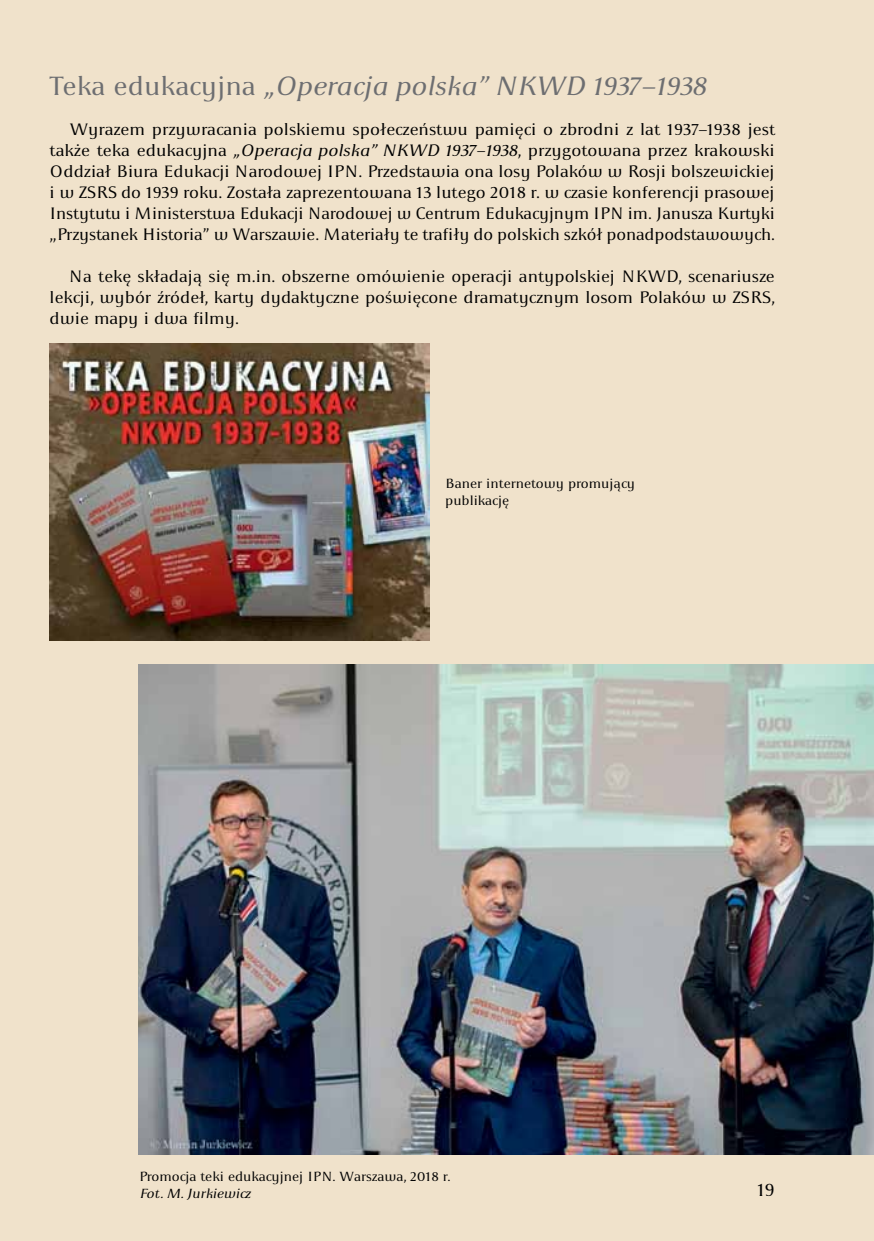
<style>
.page{position:relative;width:874px;height:1241px;background:#fff}
.page>*{position:absolute;margin:0;border:0;box-sizing:border-box;transform-origin:0 0}
.t1{font:italic 28px "Apolonia";color:#6d6e71}
.t2{font:19.25px "Apolonia";color:#000}
.t3{font:17.5px/21px "Apolonia";letter-spacing:-.005em;color:#000;text-align:justify}
.t4{font:14px/16.8px "Apolonia";color:#000}
.t5{font:italic 14px "Apolonia";color:#000}
.s1{font-style:normal}
.s2{font-style:italic}
</style>
<div class="page">
<div style="left:0;top:0;width:873px;height:1240px;background:#f0e2cb"></div>
<img style="left:139px;top:664px;width:734px;height:489px">
<img style="left:50px;top:344px;width:379px;height:296px">
<h1 class="t1" style="left:50px;top:70px;width:658px"><span class="s1">Teka edukacyjna</span> „Operacja polska” NKWD 1937–1938</h1>
<p class="t3" style="left:50px;top:119px;width:726px;text-indent:20px">Wyrazem przywracania polskiemu społeczeństwu pamięci o zbrodni z lat 1937–1938 jest także teka edukacyjna <span class="s2">„Operacja polska” NKWD 1937–1938</span>, przygotowana przez krakowski Oddział Biura Edukacji Narodowej IPN. Przedstawia ona losy Polaków w Rosji bolszewickiej i w ZSRS do 1939 roku. Została zaprezentowana 13 lutego 2018 r. w czasie konferencji prasowej Instytutu i Ministerstwa Edukacji Narodowej w Centrum Edukacyjnym IPN im. Janusza Kurtyki „Przystanek Historia” w Warszawie. Materiały te trafiły do polskich szkół ponadpodstawowych.</p>
<p class="t3" style="left:50px;top:266px;width:726px;text-indent:19px">Na tekę składają się m.in. obszerne omówienie operacji antypolskiej NKWD, scenariusze lekcji, wybór źródeł, karty dydaktyczne poświęcone dramatycznym losom Polaków w ZSRS, dwie mapy i dwa filmy.</p>
<p class="t4" style="left:445px;top:475px;width:191px">Baner internetowy promujący publikację</p>
<p class="t4" style="left:139px;top:1167px;width:313px">Promocja teki edukacyjnej IPN. Warszawa, 2018 r.</p>
<p class="t5" style="left:139px;top:1184px;width:113px">Fot. M. Jurkiewicz</p>
<p class="t2" style="left:756px;top:1177px;width:19px">19</p>
</div>
